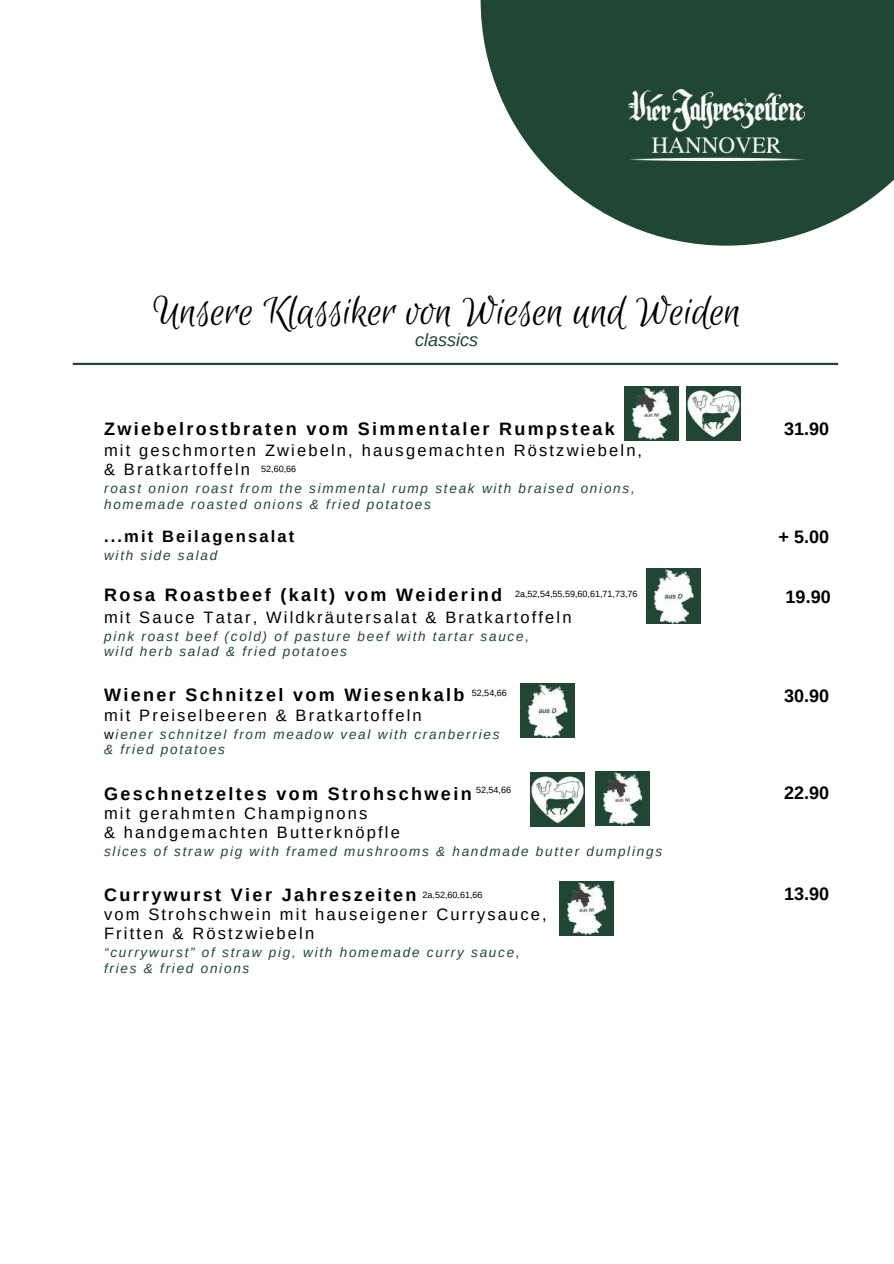
<style>
.page{position:relative;width:894px;height:1264px;background:#fff}
.page>*{position:absolute;margin:0;border:0;box-sizing:border-box;transform-origin:0 0}
.t1{font:46.05px "Euphoria Script";color:#000}
.t2{font:700 18px "Arimo";letter-spacing:.13em;color:#000}
.t3{font:italic 18px "Arimo";color:#204734}
.t4{font:16.5px/19.2px "Arimo";letter-spacing:.13em;color:#000}
.t5{font:700 16.5px "Arimo";letter-spacing:.13em;color:#000}
.t6{font:italic 13.5px/15.8px "Arimo";letter-spacing:.13em;color:#204734}
.t7{font:9px "Arimo";color:#000}
.s1{font-style:normal;color:#000}
</style>
<div class="page">
<hr style="left:73px;top:363px;width:765px;height:2px;background:#204734">
<svg style="left:480px;top:0;width:413px;height:246px;fill:#204734"></svg>
<img style="left:628px;top:89px;width:176px;height:71px">
<img style="left:686px;top:386px;width:54px;height:54px">
<img style="left:624px;top:386px;width:54px;height:54px">
<img style="left:530px;top:772px;width:54px;height:54px">
<img style="left:595px;top:771px;width:54px;height:54px">
<img style="left:559px;top:881px;width:54px;height:54px">
<img style="left:646px;top:569px;width:54px;height:54px">
<img style="left:520px;top:683px;width:54px;height:54px">
<h1 class="t1" style="left:152px;top:287px;width:590px">Unsere Klassiker von Wiesen und Weiden</h1>
<h2 class="t3" style="left:415px;top:330px;width:64px">classics</h2>
<h2 class="t2" style="left:104px;top:418px;width:512px">Zwiebelrostbraten vom Simmentaler Rumpsteak</h2>
<p class="t4" style="left:104px;top:441px;width:539px">mit geschmorten Zwiebeln, hausgemachten Röstzwiebeln, &amp; Bratkartoffeln</p>
<p class="t6" style="left:104px;top:481px;width:532px">roast onion roast from the simmental rump steak with braised onions, homemade roasted onions &amp; fried potatoes</p>
<p class="t5" style="left:104px;top:527px;width:192px">...mit Beilagensalat</p>
<p class="t6" style="left:104px;top:547px;width:115px">with side salad</p>
<p class="t7" style="left:261px;top:463px;width:37px">52,60,66</p>
<h2 class="t2" style="left:104px;top:585px;width:399px">Rosa Roastbeef (kalt) vom Weiderind</h2>
<p class="t4" style="left:104px;top:607px;width:469px">mit Sauce Tatar, Wildkräutersalat &amp; Bratkartoffeln</p>
<p class="t6" style="left:104px;top:628px;width:426px">pink roast beef (cold) of pasture beef with tartar sauce, wild herb salad &amp; fried potatoes</p>
<p class="t7" style="left:515px;top:588px;width:124px">2a,52,54,55,59,60,61,71,73,76</p>
<h2 class="t2" style="left:783px;top:418px;width:47px">31.90</h2>
<h2 class="t2" style="left:778px;top:526px;width:52px">+ 5.00</h2>
<h2 class="t2" style="left:785px;top:587px;width:47px">19.90</h2>
<h2 class="t2" style="left:104px;top:685px;width:362px">Wiener Schnitzel vom Wiesenkalb</h2>
<h2 class="t2" style="left:783px;top:685px;width:47px">30.90</h2>
<p class="t4" style="left:104px;top:705px;width:319px">mit Preiselbeeren &amp; Bratkartoffeln</p>
<p class="t6" style="left:104px;top:726px;width:397px"><span class="s1">w</span>iener schnitzel from meadow veal with cranberries &amp; fried potatoes</p>
<p class="t7" style="left:471px;top:688px;width:37px">52,54,66</p>
<h2 class="t2" style="left:104px;top:783px;width:369px">Geschnetzeltes vom Strohschwein</h2>
<h2 class="t2" style="left:783px;top:783px;width:47px">22.90</h2>
<p class="t4" style="left:104px;top:803px;width:297px">mit gerahmten Champignons<br>&amp; handgemachten Butterknöpfle</p>
<p class="t6" style="left:104px;top:843px;width:559px">slices of straw pig with framed mushrooms &amp; handmade butter dumplings</p>
<p class="t7" style="left:476px;top:785px;width:37px">52,54,66</p>
<h2 class="t2" style="left:104px;top:884px;width:314px">Currywurst Vier Jahreszeiten</h2>
<h2 class="t2" style="left:783px;top:884px;width:47px">13.90</h2>
<p class="t4" style="left:104px;top:904px;width:444px">vom Strohschwein mit hauseigener Currysauce,<br>Fritten &amp; Röstzwiebeln</p>
<p class="t6" style="left:104px;top:944px;width:417px">“currywurst” of straw pig, with homemade curry sauce, fries &amp; fried onions</p>
<p class="t7" style="left:422px;top:889px;width:62px">2a,52,60,61,66</p>
</div>
